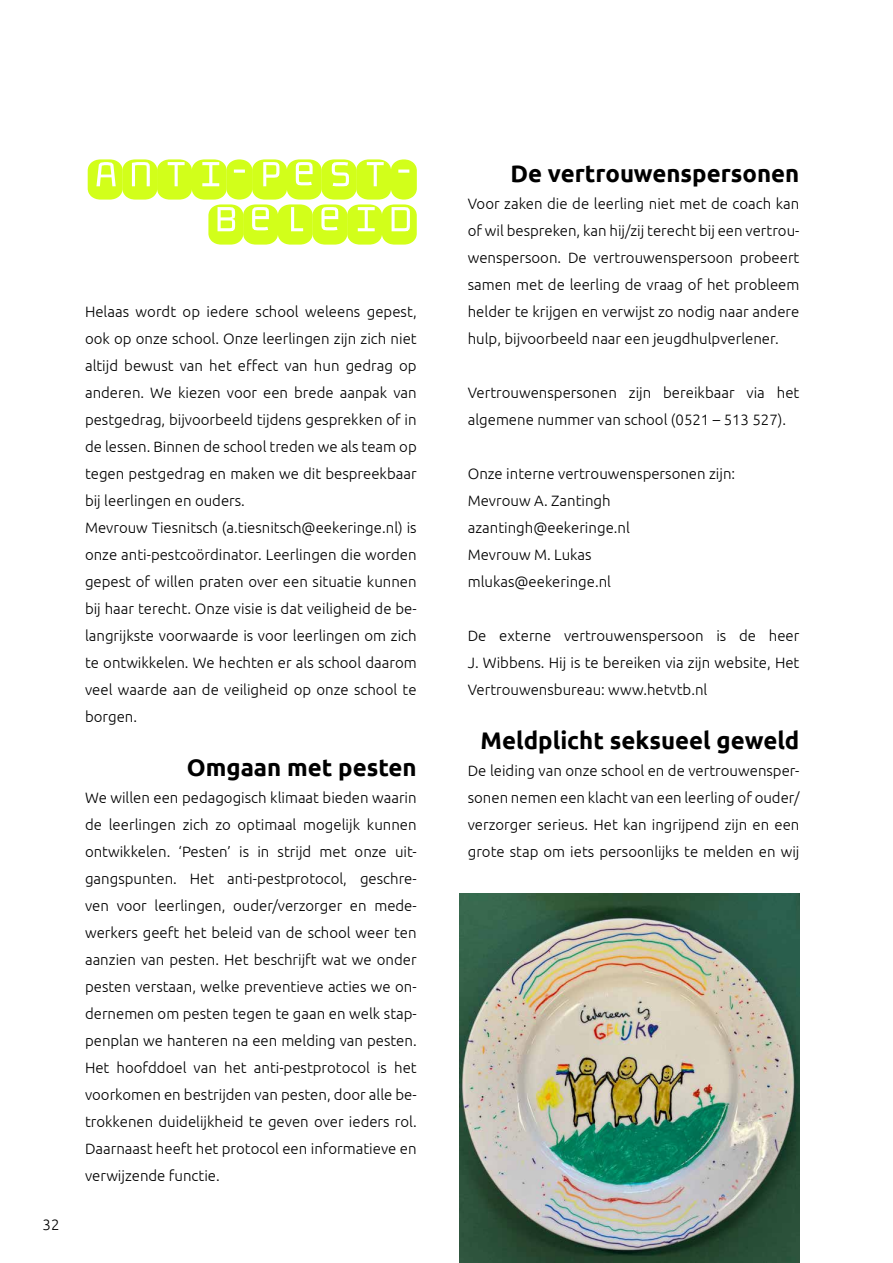
<style>
.page{position:relative;width:893px;height:1263px;background:#fff}
.page>*{position:absolute;margin:0;border:0;box-sizing:border-box;transform-origin:0 0}
.t1{font:60px/45px "Monofett";color:#d2ff1a;text-align:right}
.t2{font:700 24px "Ubuntu";color:#000}
.t3{font:300 15px/27px "Ubuntu";color:#000;text-align:justify}
</style>
<div class="page">
<img style="left:459px;top:893px;width:341px;height:370px">
<p class="t3" style="left:43px;top:1212px;width:18px">32</p>
<h1 class="t1" style="left:88px;top:156px;width:331px">ANTI-PEST-<br>BELEID</h1>
<p class="t3" style="left:85px;top:299px;width:333px;text-align:left">Helaas wordt op iedere school weleens gepest, ook op onze school. Onze leerlingen zijn zich niet altijd bewust van het effect van hun gedrag op anderen. We kiezen voor een brede aanpak van pestgedrag, bijvoorbeeld tijdens gesprekken of in de lessen. Binnen de school treden we als team op tegen pestgedrag en maken we dit bespreekbaar bij leerlingen en ouders.<br>Mevrouw Tiesnitsch (a.tiesnitsch@eekeringe.nl) is onze anti-pestcoördinator. Leerlingen die worden gepest of willen praten over een situatie kunnen bij haar terecht. Onze visie is dat veiligheid de be&shy;langrijkste voorwaarde is voor leerlingen om zich te ontwikkelen. We hechten er als school daarom veel waarde aan de veiligheid op onze school te borgen.</p>
<h2 class="t2" style="left:187px;top:757px;width:231px">Omgaan met pesten</h2>
<p class="t3" style="left:85px;top:785px;width:333px">We willen een pedagogisch klimaat bieden waarin de leerlingen zich zo optimaal mogelijk kunnen ontwikkelen. ‘Pesten’ is in strijd met onze uit&shy;gangspunten. Het anti-pestprotocol, geschre&shy;ven voor leerlingen, ouder/verzorger en mede&shy;werkers geeft het beleid van de school weer ten aanzien van pesten. Het beschrijft wat we onder pesten verstaan, welke preventieve acties we on&shy;dernemen om pesten tegen te gaan en welk stap&shy;penplan we hanteren na een melding van pesten.<br>Het hoofddoel van het anti-pestprotocol is het voorkomen en bestrijden van pesten, door alle be&shy;trokkenen duidelijkheid te geven over ieders rol.<br>Daarnaast heeft het protocol een informatieve en verwijzende functie.</p>
<h2 class="t2" style="left:510px;top:163px;width:290px">De vertrouwenspersonen</h2>
<p class="t3" style="left:468px;top:191px;width:333px">Voor zaken die de leerling niet met de coach kan of wil bespreken, kan hij/zij terecht bij een vertrou&shy;wenspersoon. De vertrouwenspersoon probeert samen met de leerling de vraag of het probleem helder te krijgen en verwijst zo nodig naar andere hulp, bijvoorbeeld naar een jeugdhulpverlener.</p>
<p class="t3" style="left:468px;top:380px;width:333px">Vertrouwenspersonen zijn bereikbaar via het algemene nummer van school (0521 – 513 527).</p>
<p class="t3" style="left:468px;top:461px;width:269px;text-align:left">Onze interne vertrouwenspersonen zijn:<br>Mevrouw A. Zantingh azantingh@eekeringe.nl<br>Mevrouw M. Lukas mlukas@eekeringe.nl</p>
<p class="t3" style="left:468px;top:623px;width:333px">De externe vertrouwenspersoon is de heer J. Wibbens. Hij is te bereiken via zijn website, Het Vertrouwensbureau: www.hetvtb.nl</p>
<h2 class="t2" style="left:481px;top:730px;width:320px">Meldplicht seksueel geweld</h2>
<p class="t3" style="left:468px;top:758px;width:333px">De leiding van onze school en de vertrouwensper&shy;sonen nemen een klacht van een leerling of ouder/ verzorger serieus. Het kan ingrijpend zijn en een grote stap om iets persoonlijks te melden en wij</p>
</div>
